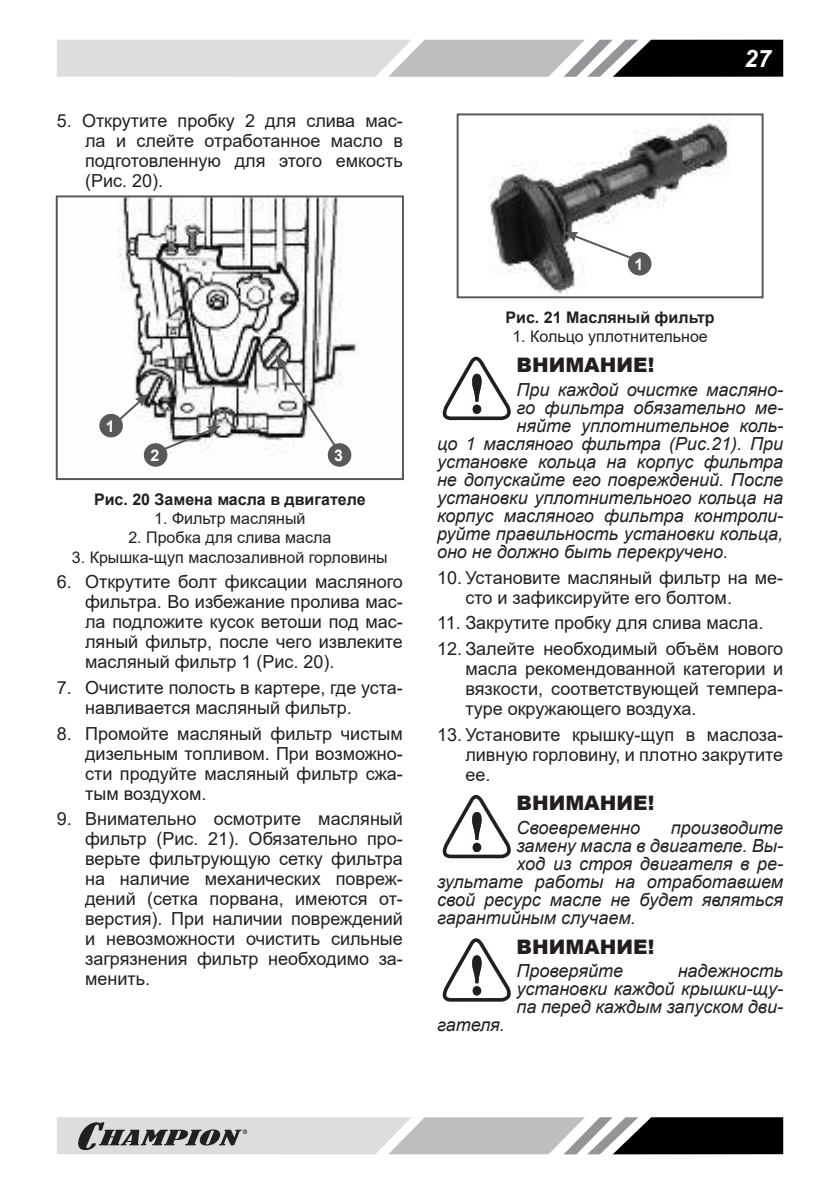
<style>
.page{position:relative;width:840px;height:1191px;background:#fff}
.page>*{position:absolute;margin:0;border:0;box-sizing:border-box;transform-origin:0 0}
.t1{font:italic 700 24px "Arial";color:#fff}
.t2{font:900 20px "Arial";color:#231f20}
.t3{font:18px/20px "Arial";color:#231f20;text-align:justify}
.t4{font:italic 18px/18px "Arial";color:#231f20;text-align:justify}
.t5{font:16px "Arial";color:#231f20}
.t6{font:700 16px "Arial";color:#231f20}
.t7{font:700 16px "Arial";color:#fff}
</style>
<div class="page">
<svg style="left:57px;top:40px;width:725px;height:37px;background:#a7a8a9"></svg>
<svg style="left:57px;top:1117px;width:725px;height:37px;background:#9c9d9e"></svg>
<img style="left:99px;top:198px;width:260px;height:269px">
<div style="left:56px;top:195px;width:348px;height:285px;border:2px solid #58595b"></div>
<svg style="left:105px;top:393px;width:116px;height:63px"></svg>
<svg style="left:275px;top:354px;width:71px;height:108px"></svg>
<div style="left:99px;top:414px;width:24px;height:23px;background:#58595b;border-radius:50%"></div>
<div style="left:144px;top:443px;width:23px;height:24px;background:#58595b;border-radius:50%"></div>
<div style="left:327px;top:443px;width:24px;height:24px;background:#58595b;border-radius:50%"></div>
<img style="left:489px;top:116px;width:240px;height:178px">
<div style="left:456px;top:113px;width:307px;height:185px;border:2px solid #58595b"></div>
<svg style="left:563px;top:232px;width:86px;height:34px"></svg>
<div style="left:627px;top:252px;width:24px;height:23px;background:#58595b;border-radius:50%"></div>
<svg style="left:442px;top:357px;width:69px;height:63px"></svg>
<svg style="left:442px;top:795px;width:69px;height:63px"></svg>
<svg style="left:442px;top:938px;width:69px;height:63px"></svg>
<p class="t3" style="left:85px;top:110px;width:319px;text-indent:-28px">5. Открутите пробку 2 для слива мас&shy;ла и слейте отработанное масло в подготовленную для этого емкость (Рис. 20).</p>
<p class="t7" style="left:106px;top:416px;width:10px">1</p>
<p class="t7" style="left:150px;top:446px;width:10px">2</p>
<p class="t7" style="left:334px;top:444px;width:10px">3</p>
<p class="t6" style="left:94px;top:488px;width:273px">Рис. 20 Замена масла в двигателе</p>
<p class="t5" style="left:154px;top:507px;width:153px">1. Фильтр масляный</p>
<p class="t5" style="left:128px;top:527px;width:204px">2. Пробка для слива масла</p>
<p class="t5" style="left:72px;top:546px;width:317px">3. Крышка-щуп маслозаливной горловины</p>
<p class="t3" style="left:85px;top:572px;width:319px;text-indent:-28px">6. Открутите болт фиксации масляного фильтра. Во избежание пролива мас&shy;ла подложите кусок ветоши под мас&shy;ляный фильтр, после чего извлеките масляный фильтр 1 (Рис. 20).</p>
<p class="t3" style="left:85px;top:677px;width:319px;text-indent:-28px">7. Очистите полость в картере, где уста&shy;навливается масляный фильтр.</p>
<p class="t3" style="left:85px;top:723px;width:319px;text-indent:-28px">8. Промойте масляный фильтр чистым дизельным топливом. При возможно&shy;сти продуйте масляный фильтр сжа&shy;тым воздухом.</p>
<p class="t3" style="left:85px;top:809px;width:319px;text-indent:-28px">9. Внимательно осмотрите масляный фильтр (Рис. 21). Обязательно про&shy;верьте фильтрующую сетку фильтра на наличие механических повреж&shy;дений (сетка порвана, имеются от&shy;верстия). При наличии повреждений и невозможности очистить сильные загрязнения фильтр необходимо за&shy;менить.</p>
<p class="t7" style="left:634px;top:255px;width:10px">1</p>
<h1 class="t1" style="left:743px;top:44px;width:28px">27</h1>
<p class="t6" style="left:505px;top:306px;width:211px">Рис. 21 Масляный фильтр</p>
<p class="t5" style="left:512px;top:326px;width:197px">1. Кольцо уплотнительное</p>
<p class="t2" style="left:516px;top:350px;width:139px">ВНИМАНИЕ!</p>
<p class="t4" style="left:516px;top:381px;width:268px">При каждой очистке масляно-</p>
<p class="t4" style="left:516px;top:399px;width:268px">го фильтра обязательно ме-</p>
<p class="t4" style="left:516px;top:417px;width:268px">няйте уплотнительное коль-</p>
<p class="t4" style="left:437px;top:435px;width:347px">цо 1 масляного фильтра (Рис.21). При</p>
<p class="t4" style="left:437px;top:453px;width:347px">установке кольца на корпус фильтра</p>
<p class="t4" style="left:437px;top:471px;width:347px">не допускайте его повреждений. После</p>
<p class="t4" style="left:437px;top:489px;width:347px">установки уплотнительного кольца на</p>
<p class="t4" style="left:437px;top:507px;width:347px">корпус масляного фильтра контроли-</p>
<p class="t4" style="left:437px;top:525px;width:347px">руйте правильность установки кольца,</p>
<p class="t4" style="left:437px;top:543px;width:292px">оно не должно быть перекручено.</p>
<p class="t3" style="left:465px;top:567px;width:319px;text-indent:-28px">10. Установите масляный фильтр на ме&shy;сто и зафиксируйте его болтом.</p>
<p class="t3" style="left:437px;top:613px;width:328px">11. Закрутите пробку для слива масла.</p>
<p class="t3" style="left:465px;top:638px;width:319px;text-indent:-28px">12. Залейте необходимый объём нового масла рекомендованной категории и вязкости, соответствующей темпера&shy;туре окружающего воздуха.</p>
<p class="t3" style="left:465px;top:724px;width:319px;text-indent:-28px">13. Установите крышку-щуп в маслоза&shy;ливную горловину, и плотно закрутите ее.</p>
<p class="t2" style="left:516px;top:788px;width:139px">ВНИМАНИЕ!</p>
<p class="t4" style="left:516px;top:819px;width:125px">Своевременно</p>
<p class="t4" style="left:670px;top:819px;width:114px">производите</p>
<p class="t4" style="left:516px;top:837px;width:268px">замену масла в двигателе. Вы-</p>
<p class="t4" style="left:516px;top:855px;width:268px">ход из строя двигателя в ре-</p>
<p class="t4" style="left:437px;top:873px;width:347px">зультате работы на отработавшем</p>
<p class="t4" style="left:437px;top:891px;width:347px">свой ресурс масле не будет являться</p>
<p class="t4" style="left:437px;top:909px;width:200px">гарантийным случаем.</p>
<p class="t2" style="left:516px;top:932px;width:139px">ВНИМАНИЕ!</p>
<p class="t4" style="left:516px;top:962px;width:108px">Проверяйте</p>
<p class="t4" style="left:516px;top:962px;width:268px;text-indent:161px">надежность установки каждой крышки-щу&shy;па перед каждым запуском дви-</p>
<p class="t4" style="left:437px;top:1016px;width:69px">гателя.</p>
</div>
